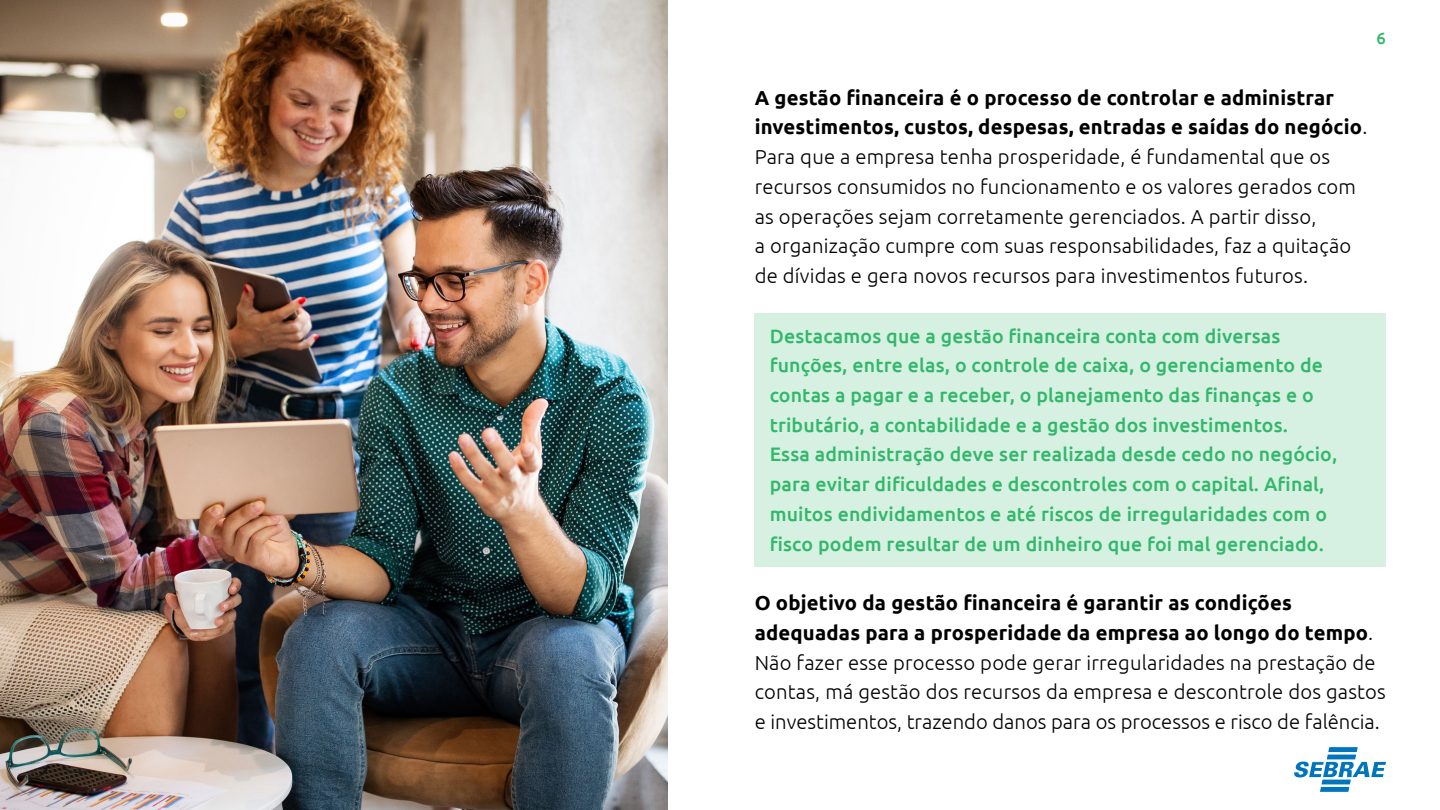
<style>
.page{position:relative;width:1440px;height:810px;background:#fff}
.page>*{position:absolute;margin:0;border:0;box-sizing:border-box;transform-origin:0 0}
.t1{font:300 20.25px/29.7px "Ubuntu";letter-spacing:.01em;color:#000}
.t2{font:500 19.5px/29.7px "Ubuntu";letter-spacing:.01em;color:#32b76b}
.t3{font:500 16.5px "Ubuntu";color:#32b76b}
.s1{font-weight:700}
</style>
<div class="page">
<svg style="left:1294px;top:747px;width:92px;height:45px"></svg>
<div style="left:755px;top:313px;width:631px;height:253px;background:#d6f1e1"></div>
<img style="left:0;top:1px;width:668px;height:809px">
<p class="t3" style="left:1377px;top:28px;width:11px">6</p>
<p class="t1" style="left:755px;top:82px;width:614px"><span class="s1">A gestão financeira é o processo de controlar e administrar investimentos, custos, despesas, entradas e saídas do negócio</span>.<br>Para que a empresa tenha prosperidade, é fundamental que os recursos consumidos no funcionamento e os valores gerados com as operações sejam corretamente gerenciados. A partir disso,<br>a organização cumpre com suas responsabilidades, faz a quitação de dívidas e gera novos recursos para investimentos futuros.</p>
<p class="t2" style="left:770px;top:320px;width:569px">Destacamos que a gestão financeira conta com diversas funções, entre elas, o controle de caixa, o gerenciamento de contas a pagar e a receber, o planejamento das finanças e o tributário, a contabilidade e a gestão dos investimentos.<br>Essa administração deve ser realizada desde cedo no negócio, para evitar dificuldades e descontroles com o capital. Afinal, muitos endividamentos e até riscos de irregularidades com o fisco podem resultar de um dinheiro que foi mal gerenciado.</p>
<p class="t1" style="left:755px;top:588px;width:633px"><span class="s1">O objetivo da gestão financeira é garantir as condições adequadas para a prosperidade da empresa ao longo do tempo</span>.<br>Não fazer esse processo pode gerar irregularidades na prestação de contas, má gestão dos recursos da empresa e descontrole dos gastos e investimentos, trazendo danos para os processos e risco de falência.</p>
</div>
